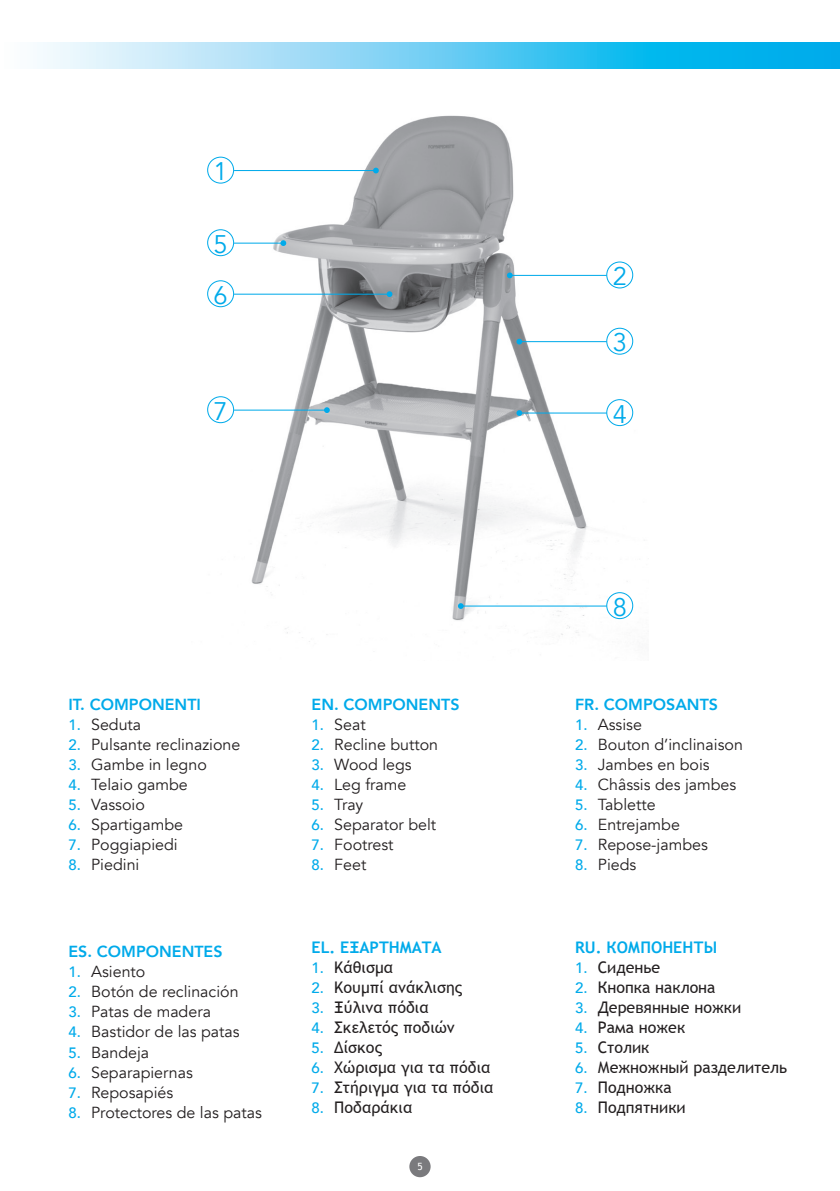
<style>
.page{position:relative;width:840px;height:1191px;background:#fff}
.page>*{position:absolute;margin:0;border:0;box-sizing:border-box;transform-origin:0 0}
.t1{font:25.4px "Avenir";color:#00aaea}
.t2{font:16px "Avenir";color:#231f20}
.t3{font:16px "Trebuchet MS";color:#231f20}
.testi_8_5regular{font:800 16px "Avenir";color:#00aaea}
.testi_8_5regular-2{font:700 16px "Trebuchet MS";color:#00aaea}
.t4{font:10px "Trebuchet MS";color:#fff}
.s1{font-weight:500;font-size:15px;color:#00aaea}
.s2{font-family:"Avenir";font-weight:500;font-size:15px;color:#00aaea}
</style>
<div class="page">
<div style="left:409px;top:1156px;width:21px;height:21px;background:#7a7a7d;border-radius:50%"></div>
<svg style="left:37px;top:43px;width:802px;height:25px;background:#69cff3"></svg>
<img style="left:207px;top:115px;width:427px;height:527px">
<div style="left:606px;top:261px;width:27px;height:27px;border:1px solid #00aaea;border-radius:50%"></div>
<hr style="left:509px;top:275px;width:97px;height:1px;background:#00aaea">
<svg style="left:506px;top:272px;width:6px;height:6px"></svg>
<div style="left:606px;top:328px;width:27px;height:27px;border:1px solid #00aaea;border-radius:50%"></div>
<hr style="left:519px;top:341px;width:87px;height:1px;background:#00aaea">
<svg style="left:516px;top:339px;width:6px;height:5px"></svg>
<div style="left:606px;top:399px;width:27px;height:27px;border:1px solid #00aaea;border-radius:50%"></div>
<hr style="left:519px;top:412px;width:87px;height:1px;background:#00aaea">
<svg style="left:516px;top:410px;width:6px;height:6px"></svg>
<div style="left:606px;top:592px;width:27px;height:27px;border:1px solid #00aaea;border-radius:50%"></div>
<hr style="left:460px;top:605px;width:146px;height:1px;background:#00aaea">
<svg style="left:457px;top:603px;width:6px;height:6px"></svg>
<div style="left:207px;top:157px;width:27px;height:27px;border:1px solid #00aaea;border-radius:50%"></div>
<hr style="left:234px;top:170px;width:142px;height:1px;background:#00aaea">
<svg style="left:373px;top:168px;width:5px;height:5px"></svg>
<div style="left:207px;top:280px;width:27px;height:27px;border:1px solid #00aaea;border-radius:50%"></div>
<hr style="left:234px;top:294px;width:155px;height:1px;background:#00aaea">
<svg style="left:386px;top:291px;width:6px;height:6px"></svg>
<div style="left:207px;top:396px;width:27px;height:27px;border:1px solid #00aaea;border-radius:50%"></div>
<hr style="left:234px;top:409px;width:93px;height:1px;background:#00aaea">
<svg style="left:324px;top:407px;width:5px;height:6px"></svg>
<div style="left:207px;top:229px;width:27px;height:27px;border:1px solid #00aaea;border-radius:50%"></div>
<hr style="left:234px;top:243px;width:49px;height:1px;background:#00aaea">
<svg style="left:280px;top:240px;width:6px;height:6px"></svg>
<p class="t1" style="left:213px;top:156px;width:16px">1</p>
<p class="t1" style="left:213px;top:229px;width:16px">5</p>
<p class="t1" style="left:213px;top:280px;width:16px">6</p>
<p class="t1" style="left:213px;top:396px;width:16px">7</p>
<p class="testi_8_5regular" style="left:68px;top:692px;width:134px">IT. COMPONENTI</p>
<p class="t2" style="left:68px;top:715px;width:74px"><span class="s1">1.</span> Seduta</p>
<p class="t2" style="left:68px;top:735px;width:173px"><span class="s1">2.</span> Pulsante reclinazione</p>
<p class="t2" style="left:68px;top:755px;width:140px"><span class="s1">3.</span> Gambe in legno</p>
<p class="t2" style="left:68px;top:775px;width:121px"><span class="s1">4.</span> Telaio gambe</p>
<p class="t2" style="left:68px;top:795px;width:78px"><span class="s1">5.</span> Vassoio</p>
<p class="t2" style="left:68px;top:815px;width:116px"><span class="s1">6.</span> Spartigambe</p>
<p class="t2" style="left:68px;top:835px;width:111px"><span class="s1">7.</span> Poggiapiedi</p>
<p class="t2" style="left:68px;top:855px;width:72px"><span class="s1">8.</span> Piedini</p>
<p class="testi_8_5regular" style="left:68px;top:939px;width:156px">ES. COMPONENTES</p>
<p class="t2" style="left:68px;top:962px;width:78px"><span class="s1">1.</span> Asiento</p>
<p class="t2" style="left:68px;top:982px;width:171px"><span class="s1">2.</span> Botón de reclinación</p>
<p class="t2" style="left:68px;top:1002px;width:144px"><span class="s1">3.</span> Patas de madera</p>
<p class="t2" style="left:68px;top:1022px;width:173px"><span class="s1">4.</span> Bastidor de las patas</p>
<p class="t2" style="left:68px;top:1042px;width:82px"><span class="s1">5.</span> Bandeja</p>
<p class="t2" style="left:68px;top:1062px;width:126px"><span class="s1">6.</span> Separapiernas</p>
<p class="t2" style="left:68px;top:1082px;width:106px"><span class="s1">7.</span> Reposapiés</p>
<p class="t2" style="left:68px;top:1102px;width:195px"><span class="s1">8.</span> Protectores de las patas</p>
<p class="testi_8_5regular" style="left:311px;top:692px;width:149px">EN. COMPONENTS</p>
<p class="t2" style="left:311px;top:715px;width:56px"><span class="s1">1.</span> Seat</p>
<p class="t2" style="left:311px;top:735px;width:128px"><span class="s1">2.</span> Recline button</p>
<p class="t2" style="left:311px;top:755px;width:102px"><span class="s1">3.</span> Wood legs</p>
<p class="t2" style="left:311px;top:775px;width:96px"><span class="s1">4.</span> Leg frame</p>
<p class="t2" style="left:311px;top:795px;width:53px"><span class="s1">5.</span> Tray</p>
<p class="t2" style="left:311px;top:815px;width:126px"><span class="s1">6.</span> Separator belt</p>
<p class="t2" style="left:311px;top:835px;width:83px"><span class="s1">7.</span> Footrest</p>
<p class="t2" style="left:311px;top:855px;width:56px"><span class="s1">8.</span> Feet</p>
<p class="testi_8_5regular-2" style="left:311px;top:937px;width:132px">EL. ΕΞΑΡΤΗΜΑΤΑ</p>
<p class="t3" style="left:311px;top:958px;width:83px"><span class="s2">1.</span> Κάθισμα</p>
<p class="t3" style="left:311px;top:978px;width:152px"><span class="s2">2.</span> Κουμπί ανάκλισης</p>
<p class="t3" style="left:311px;top:998px;width:119px"><span class="s2">3.</span> Ξύλινα πόδια</p>
<p class="t3" style="left:311px;top:1018px;width:145px"><span class="s2">4.</span> Σκελετός ποδιών</p>
<p class="t3" style="left:311px;top:1038px;width:72px"><span class="s2">5.</span> Δίσκος</p>
<p class="t3" style="left:311px;top:1058px;width:180px"><span class="s2">6.</span> Χώρισμα για τα πόδια</p>
<p class="t3" style="left:311px;top:1078px;width:183px"><span class="s2">7.</span> Στήριγμα για τα πόδια</p>
<p class="t3" style="left:311px;top:1098px;width:102px"><span class="s2">8.</span> Ποδαράκια</p>
<p class="t4" style="left:417px;top:1160px;width:7px">5</p>
<p class="t1" style="left:612px;top:261px;width:16px">2</p>
<p class="t1" style="left:612px;top:327px;width:16px">3</p>
<p class="t1" style="left:612px;top:399px;width:16px">4</p>
<p class="t1" style="left:612px;top:592px;width:16px">8</p>
<p class="testi_8_5regular" style="left:574px;top:692px;width:144px">FR. COMPOSANTS</p>
<p class="t2" style="left:574px;top:715px;width:68px"><span class="s1">1.</span> Assise</p>
<p class="t2" style="left:574px;top:735px;width:169px"><span class="s1">2.</span> Bouton d’inclinaison</p>
<p class="t2" style="left:574px;top:755px;width:136px"><span class="s1">3.</span> Jambes en bois</p>
<p class="t2" style="left:574px;top:775px;width:163px"><span class="s1">4.</span> Châssis des jambes</p>
<p class="t2" style="left:574px;top:795px;width:82px"><span class="s1">5.</span> Tablette</p>
<p class="t2" style="left:574px;top:815px;width:106px"><span class="s1">6.</span> Entrejambe</p>
<p class="t2" style="left:574px;top:835px;width:134px"><span class="s1">7.</span> Repose-jambes</p>
<p class="t2" style="left:574px;top:855px;width:63px"><span class="s1">8.</span> Pieds</p>
<p class="testi_8_5regular-2" style="left:574px;top:937px;width:144px">RU. КОМПОНЕНТЫ</p>
<p class="t3" style="left:574px;top:958px;width:87px"><span class="s2">1.</span> Сиденье</p>
<p class="t3" style="left:574px;top:978px;width:142px"><span class="s2">2.</span> Кнопка наклона</p>
<p class="t3" style="left:574px;top:998px;width:167px"><span class="s2">3.</span> Деревянные ножки</p>
<p class="t3" style="left:574px;top:1018px;width:112px"><span class="s2">4.</span> Рама ножек</p>
<p class="t3" style="left:574px;top:1038px;width:76px"><span class="s2">5.</span> Столик</p>
<p class="t3" style="left:574px;top:1058px;width:213px"><span class="s2">6.</span> Межножный разделитель</p>
<p class="t3" style="left:574px;top:1078px;width:98px"><span class="s2">7.</span> Подножка</p>
<p class="t3" style="left:574px;top:1098px;width:112px"><span class="s2">8.</span> Подпятники</p>
</div>
